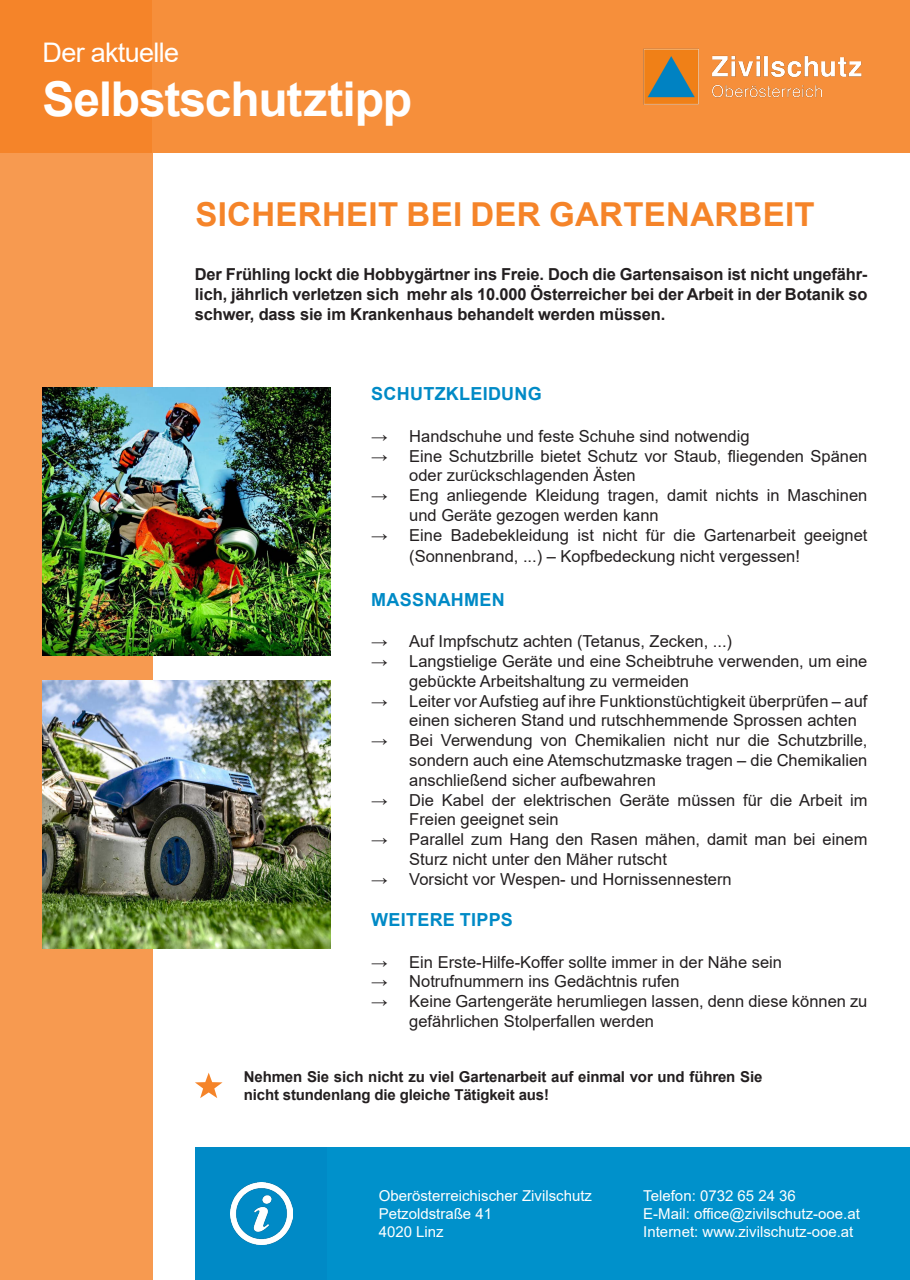
<style>
.page{position:relative;width:910px;height:1280px;background:#fff}
.page>*{position:absolute;margin:0;border:0;box-sizing:border-box;transform-origin:0 0}
.t1{font:700 48px "Arial";letter-spacing:-.025em;color:#fff}
.t2{font:700 33px "Arial";letter-spacing:.01em;color:#f58429}
.t3{font:27px "Arial";letter-spacing:-.025em;color:#fff}
.t4{font:700 18px "Arial";letter-spacing:.015em;color:#008ac6}
.t5{font:16.5px/19.8px "Arial";color:#231f20}
.t6{font:700 16.5px/19.8px "Arial";letter-spacing:-.01em;color:#231f20;text-align:justify}
.t7{font:15px "Arial";color:#fff}
.t8{font:700 15px/18px "Arial";letter-spacing:-.01em;color:#231f20}
</style>
<div class="page">
<div style="left:0;top:152px;width:152px;height:1128px;background:#f79a50"></div>
<svg style="left:195px;top:1073px;width:28px;height:25px"></svg>
<div style="left:0;top:0;width:152px;height:152px;background:#f58429"></div>
<div style="left:152px;top:0;width:758px;height:152px;background:#f68f3b"></div>
<img style="left:643px;top:48px;width:219px;height:57px">
<div style="left:195px;top:1147px;width:132px;height:133px;background:#008ac6"></div>
<img style="left:230px;top:1182px;width:62px;height:63px">
<div style="left:327px;top:1147px;width:583px;height:133px;background:#0091cb"></div>
<img style="left:43px;top:387px;width:288px;height:268px">
<img style="left:43px;top:680px;width:288px;height:268px">
<p class="t3" style="left:43px;top:34px;width:138px">Der aktuelle</p>
<p class="t1" style="left:43px;top:65px;width:371px">Selbstschutztipp</p>
<p class="t2" style="left:195px;top:191px;width:621px">SICHERHEIT BEI DER GARTENARBEIT</p>
<p class="t6" style="left:195px;top:264px;width:674px">Der Frühling lockt die Hobbygärtner ins Freie. Doch die Gartensaison ist nicht ungefähr&shy;lich, jährlich verletzen sich mehr als 10.000 Österreicher bei der Arbeit in der Botanik so schwer, dass sie im Krankenhaus behandelt werden müssen.</p>
<p class="t4" style="left:371px;top:381px;width:172px">SCHUTZKLEIDUNG</p>
<p class="t5" style="left:371px;top:426px;width:380px">→ Handschuhe und feste Schuhe sind notwendig</p>
<p class="t5" style="left:409px;top:446px;width:460px;text-indent:-38px">→ Eine Schutzbrille bietet Schutz vor Staub, fliegenden Spänen oder zurückschlagenden Ästen</p>
<p class="t5" style="left:409px;top:485px;width:460px;text-indent:-38px">→ Eng anliegende Kleidung tragen, damit nichts in Maschinen und Geräte gezogen werden kann</p>
<p class="t5" style="left:409px;top:524px;width:460px;line-height:21.6px;text-indent:-38px">→ Eine Badebekleidung ist nicht für die Gartenarbeit geeignet (Sonnenbrand, ...) ‒ Kopfbedeckung nicht vergessen!</p>
<p class="t4" style="left:371px;top:587px;width:135px">MASSNAHMEN</p>
<p class="t5" style="left:371px;top:631px;width:363px">→ Auf Impfschutz achten (Tetanus, Zecken, ...)</p>
<p class="t5" style="left:409px;top:651px;width:460px;text-indent:-38px">→ Langstielige Geräte und eine Scheibtruhe verwenden, um eine gebückte Arbeitshaltung zu vermeiden</p>
<p class="t5" style="left:409px;top:691px;width:460px;text-indent:-38px">→ Leiter vor Aufstieg auf ihre Funktionstüchtigkeit überprüfen ‒ auf einen sicheren Stand und rutschhemmende Sprossen achten</p>
<p class="t5" style="left:409px;top:730px;width:460px;text-align:justify;text-indent:-38px">→ Bei Verwendung von Chemikalien nicht nur die Schutzbrille, sondern auch eine Atemschutzmaske tragen ‒ die Chemikalien anschließend sicher aufbewahren</p>
<p class="t5" style="left:409px;top:790px;width:460px;text-indent:-38px">→ Die Kabel der elektrischen Geräte müssen für die Arbeit im<br>Freien geeignet sein</p>
<p class="t5" style="left:409px;top:829px;width:460px;text-indent:-38px">→ Parallel zum Hang den Rasen mähen, damit man bei einem<br>Sturz nicht unter den Mäher rutscht</p>
<p class="t5" style="left:371px;top:869px;width:362px">→ Vorsicht vor Wespen- und Hornissennestern</p>
<p class="t4" style="left:371px;top:907px;width:143px">WEITERE TIPPS</p>
<p class="t5" style="left:371px;top:952px;width:413px">→ Ein Erste-Hilfe-Koffer sollte immer in der Nähe sein</p>
<p class="t5" style="left:371px;top:971px;width:310px">→ Notrufnummern ins Gedächtnis rufen</p>
<p class="t5" style="left:409px;top:991px;width:460px;text-indent:-38px">→ Keine Gartengeräte herumliegen lassen, denn diese können zu gefährlichen Stolperfallen werden</p>
<p class="t8" style="left:244px;top:1068px;width:520px">Nehmen Sie sich nicht zu viel Gartenarbeit auf einmal vor und führen Sie nicht stundenlang die gleiche Tätigkeit aus!</p>
<p class="t7" style="left:379px;top:1185px;width:215px">Oberösterreichischer Zivilschutz</p>
<p class="t7" style="left:379px;top:1203px;width:115px">Petzoldstraße 41</p>
<p class="t7" style="left:379px;top:1221px;width:67px">4020 Linz</p>
<p class="t7" style="left:643px;top:1185px;width:154px">Telefon: 0732 65 24 36</p>
<p class="t7" style="left:643px;top:1203px;width:218px">E-Mail: office@zivilschutz-ooe.at</p>
<p class="t7" style="left:643px;top:1221px;width:212px">Internet: www.zivilschutz-ooe.at</p>
</div>
